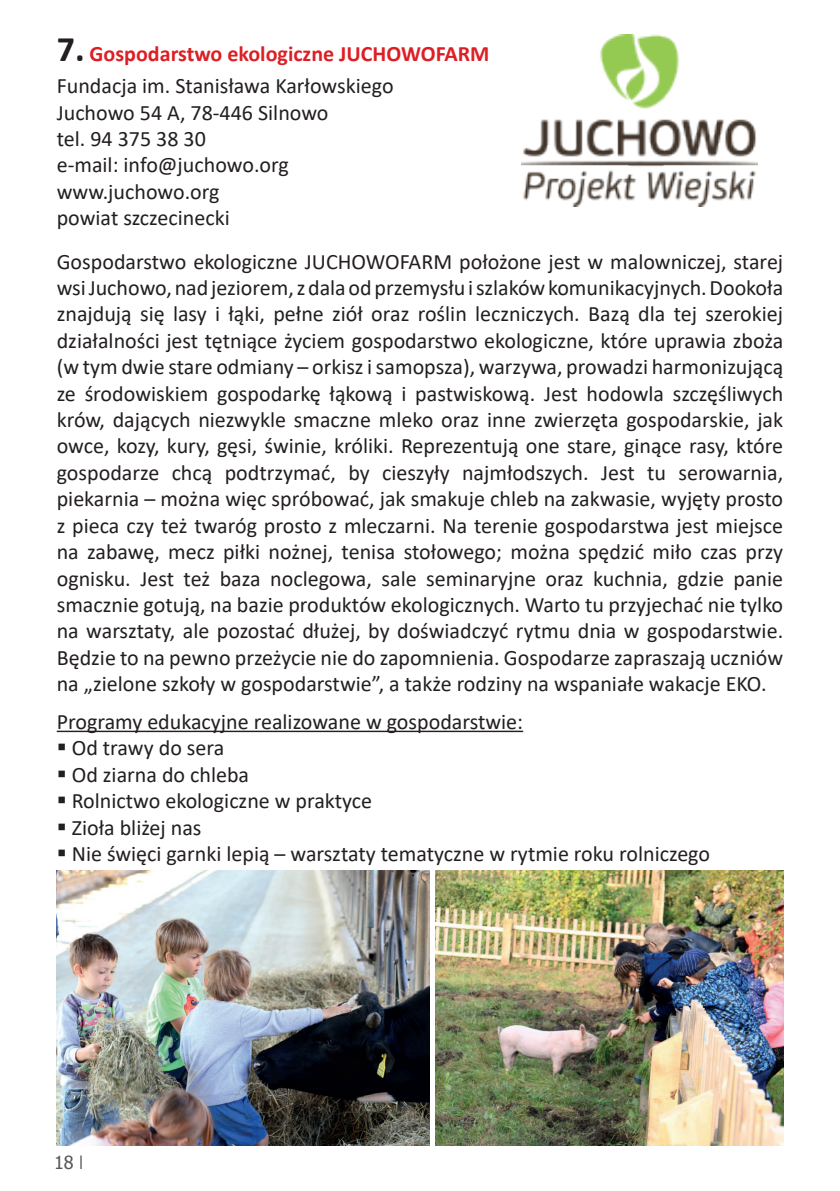
<style>
.page{position:relative;width:840px;height:1191px;background:#fff}
.page>*{position:absolute;margin:0;border:0;box-sizing:border-box;transform-origin:0 0}
.Prosty_tekst{font:22px/26.4px "Calibri";color:#231f20;text-align:justify}
.Prosty_tekst-2{font:700 22px "Calibri";color:#dc1f25}
.t1{font:18px "Tahoma";color:#57585a}
.s1{font-size:36px;color:#231f20}
</style>
<div class="page">
<svg style="left:81px;top:1155px;width:1px;height:14px"></svg>
<hr style="left:57px;top:730px;width:466px;height:2px;background:#231f20">
<img style="left:521px;top:34px;width:235px;height:172px">
<img style="left:435px;top:870px;width:347px;height:275px">
<img style="left:57px;top:870px;width:372px;height:275px">
<p class="Prosty_tekst-2" style="left:57px;top:38px;width:434px"><span class="s1">7.</span> Gospodarstwo ekologiczne JUCHOWOFARM</p>
<p class="Prosty_tekst" style="left:57px;top:72px;width:338px">Fundacja im. Stanisława Karłowskiego</p>
<p class="Prosty_tekst" style="left:57px;top:98px;width:273px">Juchowo 54 A, 78-446 Silnowo</p>
<p class="Prosty_tekst" style="left:57px;top:125px;width:150px">tel. 94 375 38 30</p>
<p class="Prosty_tekst" style="left:57px;top:151px;width:233px">e-mail: info@juchowo.org</p>
<p class="Prosty_tekst" style="left:57px;top:178px;width:164px">www.juchowo.org</p>
<p class="Prosty_tekst" style="left:57px;top:204px;width:174px">powiat szczecinecki</p>
<p class="Prosty_tekst" style="left:57px;top:247px;width:727px">Gospodarstwo ekologiczne JUCHOWOFARM położone jest w malowniczej, starej wsi Juchowo, nad jeziorem, z dala od przemysłu i szlaków komunikacyjnych. Dookoła znajdują się lasy i łąki, pełne ziół oraz roślin leczniczych. Bazą dla tej szerokiej działalności jest tętniące życiem gospodarstwo ekologiczne, które uprawia zboża (w tym dwie stare odmiany – orkisz i samopsza), warzywa, prowadzi harmonizującą ze środowiskiem gospodarkę łąkową i pastwiskową. Jest hodowla szczęśliwych krów, dających niezwykle smaczne mleko oraz inne zwierzęta gospodarskie, jak owce, kozy, kury, gęsi, świnie, króliki. Reprezentują one stare, ginące rasy, które gospodarze chcą podtrzymać, by cieszyły najmłodszych. Jest tu serowarnia, piekarnia – można więc spróbować, jak smakuje chleb na zakwasie, wyjęty prosto z pieca czy też twaróg prosto z mleczarni. Na terenie gospodarstwa jest miejsce na zabawę, mecz piłki nożnej, tenisa stołowego; można spędzić miło czas przy ognisku. Jest też baza noclegowa, sale seminaryjne oraz kuchnia, gdzie panie smacznie gotują, na bazie produktów ekologicznych. Warto tu przyjechać nie tylko na warsztaty, ale pozostać dłużej, by doświadczyć rytmu dnia w gospodarstwie.<br>Będzie to na pewno przeżycie nie do zapomnienia. Gospodarze zapraszają uczniów na „zielone szkoły w gospodarstwie”, a także rodziny na wspaniałe wakacje EKO.</p>
<p class="Prosty_tekst" style="left:57px;top:708px;width:467px">Programy edukacyjne realizowane w gospodarstwie:</p>
<p class="Prosty_tekst" style="left:57px;top:734px;width:169px">▪ Od trawy do sera</p>
<p class="Prosty_tekst" style="left:57px;top:760px;width:194px">▪ Od ziarna do chleba</p>
<p class="Prosty_tekst" style="left:57px;top:787px;width:317px">▪ Rolnictwo ekologiczne w praktyce</p>
<p class="Prosty_tekst" style="left:57px;top:813px;width:146px">▪ Zioła bliżej nas</p>
<p class="Prosty_tekst" style="left:57px;top:840px;width:654px">▪ Nie święci garnki lepią – warsztaty tematyczne w rytmie roku rolniczego</p>
<p class="t1" style="left:54px;top:1150px;width:21px">18</p>
</div>
